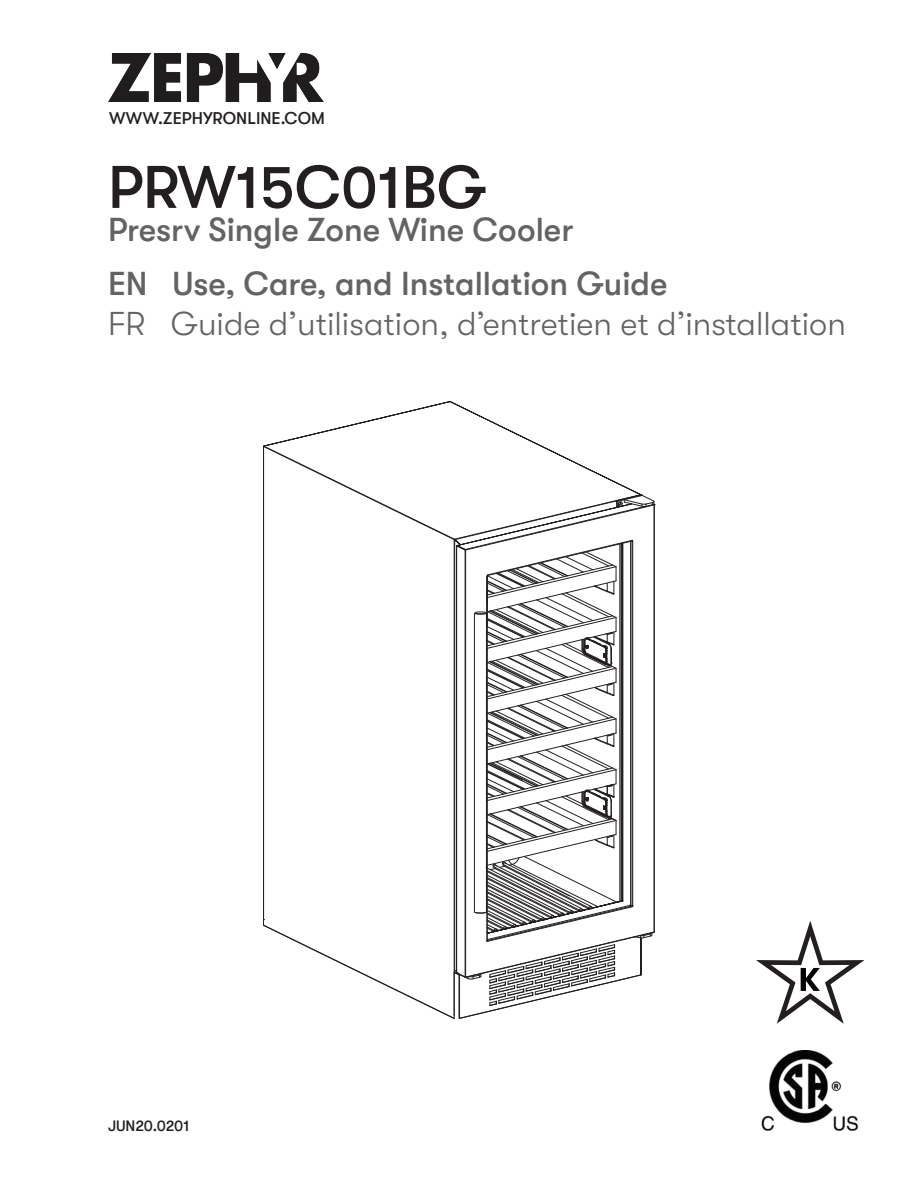
<style>
.page{position:relative;width:918px;height:1188px;background:#fff}
.page>*{position:absolute;margin:0;border:0;box-sizing:border-box;transform-origin:0 0}
.t1{font:500 60px "GT Walsheim";color:#231f20}
.t2{font:500 33px/54px "GT Walsheim";color:#636366}
.t3{font:300 33px "GT Walsheim";color:#636366}
.t4{font:500 16.8px "GT Walsheim";color:#231f20}
.t5{font:500 15px "GT Walsheim";color:#231f20}
</style>
<div class="page">
<svg style="left:756px;top:921px;width:108px;height:103px"></svg>
<svg style="left:263px;top:401px;width:392px;height:618px"></svg>
<img style="left:108px;top:54px;width:216px;height:48px">
<img style="left:761px;top:1050px;width:98px;height:81px">
<p class="t4" style="left:109px;top:108px;width:217px">WWW.ZEPHYRONLINE.COM</p>
<h1 class="t1" style="left:108px;top:153px;width:380px">PRW15C01BG</h1>
<p class="t2" style="left:108px;top:203px;width:561px">Presrv Single Zone Wine Cooler<br>EN Use, Care, and Installation Guide</p>
<p class="t3" style="left:108px;top:305px;width:739px">FR Guide d’utilisation, d’entretien et d’installation</p>
<p class="t5" style="left:108px;top:1118px;width:83px">JUN20.0201</p>
</div>
